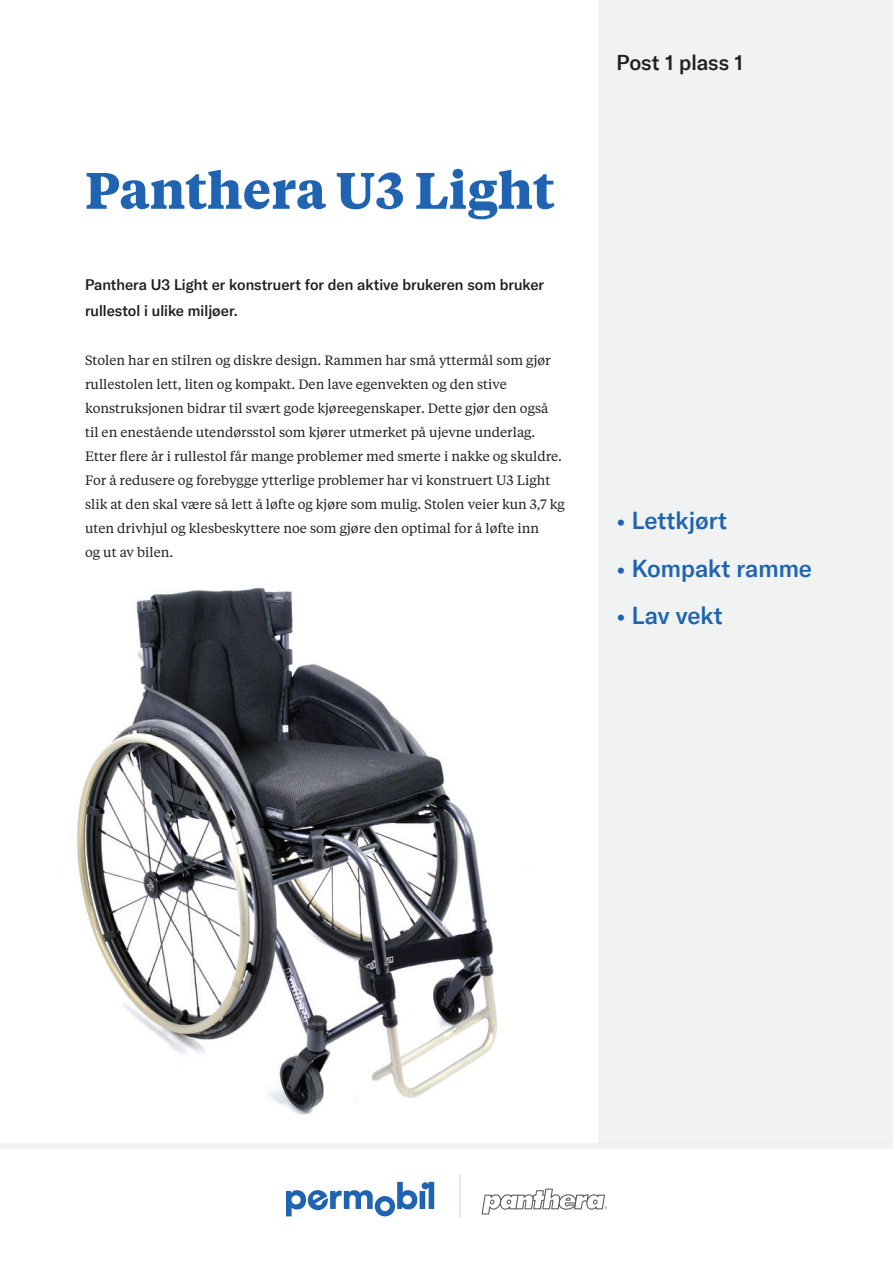
<style>
.page{position:relative;width:893px;height:1263px;background:#fff}
.page>*{position:absolute;margin:0;border:0;box-sizing:border-box;transform-origin:0 0}
.Cover__Master_headline{font:700 51px "Tiempos Text";color:#2064b1}
.Master_headline{font:500 24px "GT America";color:#2064b1}
.Cover_Permobil_headline{font:500 21px "GT America";color:#231f20}
.Intro_text{font:500 15px/25.5px "GT America";color:#231f20}
.t1{font:13.5px/24px "Tiempos Text";color:#231f20}
</style>
<div class="page">
<img style="left:58px;top:587px;width:439px;height:528px">
<div style="left:598px;top:0;width:295px;height:1143px;background:#f1f3f2"></div>
<svg style="left:286px;top:1182px;width:148px;height:34px"></svg>
<hr style="left:460px;top:1174px;width:1px;height:43px;background:#e6e7e9">
<svg style="left:482px;top:1188px;width:125px;height:26px"></svg>
<div style="left:0;top:1143px;width:893px;height:5px;background:#f2f3f3"></div>
<p class="Cover__Master_headline" style="left:85px;top:155px;width:471px">Panthera U3 Light</p>
<p class="Intro_text" style="left:85px;top:272px;width:461px">Panthera U3 Light er konstruert for den aktive brukeren som bruker rullestol i ulike miljøer.</p>
<p class="t1" style="left:85px;top:348px;width:481px">Stolen har en stilren og diskre design. Rammen har små yttermål som gjør rullestolen lett, liten og kompakt. Den lave egenvekten og den stive konstruksjonen bidrar til svært gode kjøreegenskaper. Dette gjør den også til en enestående utendørsstol som kjører utmerket på ujevne underlag.<br>Etter flere år i rullestol får mange problemer med smerte i nakke og skuldre.<br>For å redusere og forebygge ytterlige problemer har vi konstruert U3 Light slik at den skal være så lett å løfte og kjøre som mulig. Stolen veier kun 3,7 kg uten drivhjul og klesbeskyttere noe som gjøre den optimal for å løfte inn<br>og ut av bilen.</p>
<p class="Cover_Permobil_headline" style="left:617px;top:50px;width:128px">Post 1 plass 1</p>
<p class="Master_headline" style="left:617px;top:506px;width:112px">• Lettkjørt</p>
<p class="Master_headline" style="left:617px;top:554px;width:197px">• Kompakt ramme</p>
<p class="Master_headline" style="left:617px;top:601px;width:108px">• Lav vekt</p>
</div>
